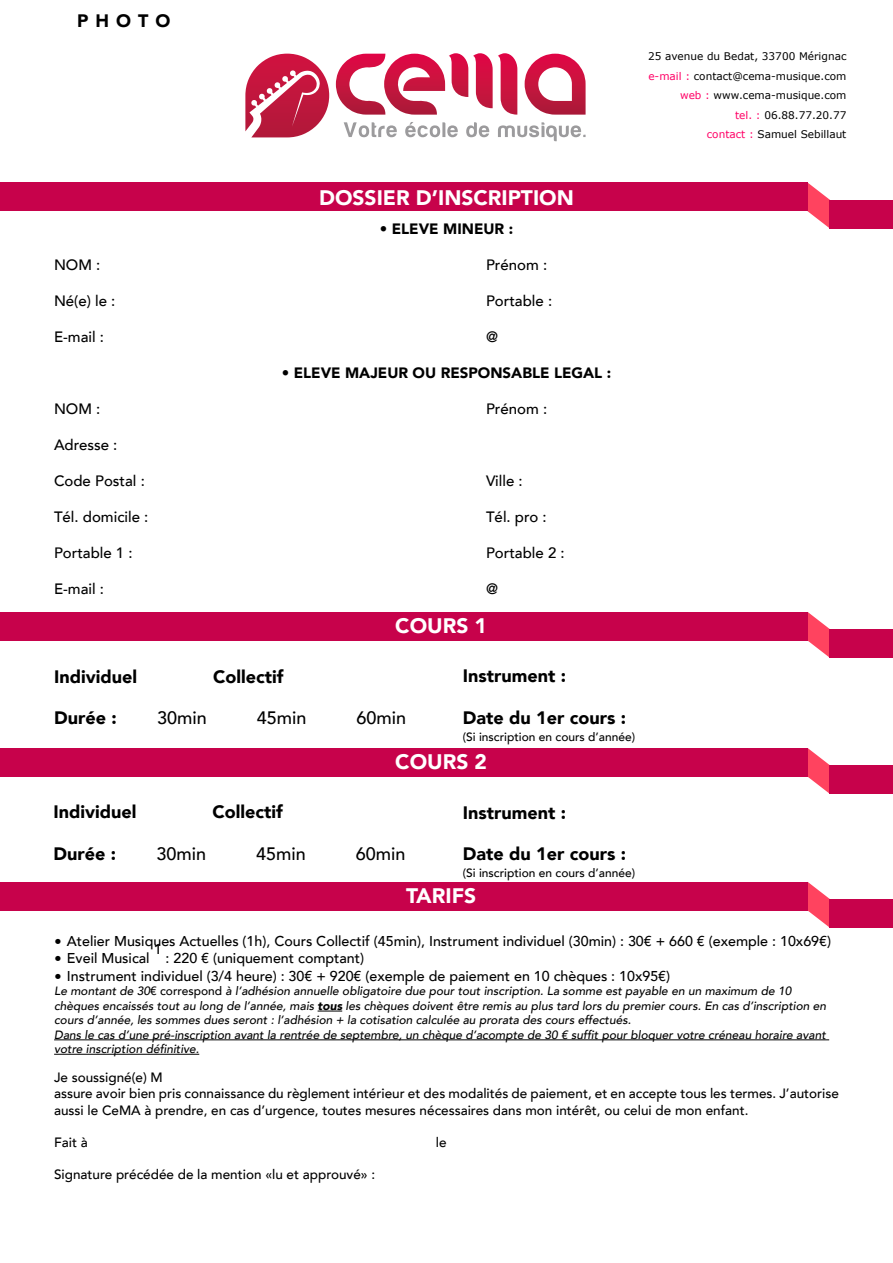
<style>
.page{position:relative;width:893px;height:1263px;background:#fff}
.page>*{position:absolute;margin:0;border:0;box-sizing:border-box;transform-origin:0 0}
.t1{font:900 21px "Avenir LT";color:#fff}
.t2{font:900 18px "Avenir LT";color:#000}
.t3{font:500 18px "Avenir LT";color:#000}
.t4{font:500 15px "Avenir LT";color:#000}
.t5{font:900 15px "Avenir LT";color:#000}
.t6{font:500 14.25px "Avenir LT";color:#000}
.t7{font:500 13.5px/16.2px "Avenir LT";color:#000}
.t8{font:italic 500 12px/14.4px "Avenir LT";color:#000}
.t9{font:500 12px "Avenir LT";color:#000}
.t10{font:10.5px/19.5px "Verdana";color:#000;text-align:right}
.s1{color:#f06}
.s2{font-family:"Verdana";font-weight:400}
.s3{font-style:normal}
.s4{font-weight:900}
</style>
<div class="page">
<svg style="left:808px;top:183px;width:22px;height:45px"></svg>
<div style="left:830px;top:200px;width:63px;height:28px;background:#c7024b"></div>
<div style="left:0;top:183px;width:808px;height:28px;background:#c7024b"></div>
<svg style="left:808px;top:612px;width:22px;height:46px"></svg>
<div style="left:830px;top:629px;width:63px;height:29px;background:#c7024b"></div>
<div style="left:0;top:612px;width:808px;height:28px;background:#c7024b"></div>
<svg style="left:808px;top:748px;width:22px;height:46px"></svg>
<div style="left:830px;top:765px;width:63px;height:29px;background:#c7024b"></div>
<div style="left:0;top:748px;width:808px;height:29px;background:#c7024b"></div>
<svg style="left:318px;top:1011px;width:24px;height:1px"></svg>
<hr style="left:54px;top:1039px;width:775px;height:1px;background:#000">
<hr style="left:54px;top:1054px;width:145px;height:1px;background:#000">
<svg style="left:808px;top:882px;width:22px;height:45px"></svg>
<div style="left:830px;top:899px;width:63px;height:28px;background:#c7024b"></div>
<div style="left:0;top:882px;width:808px;height:28px;background:#c7024b"></div>
<svg style="left:344px;top:122px;width:53px;height:15px"></svg>
<svg style="left:405px;top:122px;width:53px;height:15px"></svg>
<svg style="left:466px;top:122px;width:23px;height:15px"></svg>
<svg style="left:498px;top:122px;width:88px;height:19px"></svg>
<svg style="left:525px;top:54px;width:61px;height:61px"></svg>
<svg style="left:336px;top:53px;width:181px;height:62px"></svg>
<svg style="left:245px;top:54px;width:84px;height:83px"></svg>
<h2 class="t2" style="left:77px;top:10px;width:95px">PHOTO</h2>
<p class="t10" style="left:648px;top:47px;width:200px">25 avenue du Bedat, 33700 Mérignac <span class="s1">e-mail :</span> contact@cema-musique.com <span class="s1">web :</span> www.cema-musique.com<br><span class="s1">tel. :</span> 06.88.77.20.77<br><span class="s1">contact :</span> Samuel Sebillaut</p>
<h1 class="t1" style="left:319px;top:185px;width:256px">DOSSIER D’INSCRIPTION</h1>
<p class="t5" style="left:380px;top:220px;width:135px">• ELEVE MINEUR :</p>
<p class="t4" style="left:54px;top:256px;width:48px">NOM :</p>
<p class="t4" style="left:486px;top:256px;width:63px">Prénom :</p>
<p class="t4" style="left:54px;top:292px;width:63px">Né(e) le :</p>
<p class="t4" style="left:486px;top:292px;width:68px">Portable :</p>
<p class="t4" style="left:54px;top:328px;width:52px">E-mail :</p>
<p class="t4" style="left:486px;top:328px;width:13px">@</p>
<p class="t5" style="left:282px;top:364px;width:331px">• ELEVE MAJEUR OU RESPONSABLE LEGAL :</p>
<p class="t4" style="left:54px;top:400px;width:48px">NOM :</p>
<p class="t4" style="left:486px;top:400px;width:63px">Prénom :</p>
<p class="t4" style="left:54px;top:436px;width:65px">Adresse :</p>
<p class="t4" style="left:54px;top:472px;width:92px">Code Postal :</p>
<p class="t4" style="left:486px;top:472px;width:38px">Ville :</p>
<p class="t4" style="left:54px;top:508px;width:96px">Tél. domicile :</p>
<p class="t4" style="left:486px;top:508px;width:62px">Tél. pro :</p>
<p class="t4" style="left:54px;top:544px;width:80px">Portable 1 :</p>
<p class="t4" style="left:486px;top:544px;width:80px">Portable 2 :</p>
<p class="t4" style="left:54px;top:580px;width:52px">E-mail :</p>
<p class="t4" style="left:486px;top:580px;width:13px">@</p>
<h1 class="t1" style="left:395px;top:613px;width:93px">COURS 1</h1>
<h2 class="t2" style="left:54px;top:665px;width:85px">Individuel</h2>
<h2 class="t2" style="left:213px;top:665px;width:72px">Collectif</h2>
<h2 class="t2" style="left:54px;top:707px;width:64px">Durée :</h2>
<h2 class="t3" style="left:157px;top:707px;width:51px">30min</h2>
<h2 class="t3" style="left:257px;top:707px;width:51px">45min</h2>
<h2 class="t3" style="left:357px;top:707px;width:51px">60min</h2>
<h2 class="t2" style="left:463px;top:665px;width:105px">Instrument :</h2>
<h2 class="t2" style="left:463px;top:707px;width:165px">Date du 1er cours :</h2>
<p class="t9" style="left:463px;top:730px;width:174px">(Si inscription en cours d’année)</p>
<h1 class="t1" style="left:395px;top:749px;width:93px">COURS 2</h1>
<h2 class="t2" style="left:53px;top:801px;width:85px">Individuel</h2>
<h2 class="t2" style="left:212px;top:801px;width:72px">Collectif</h2>
<h2 class="t2" style="left:53px;top:842px;width:64px">Durée :</h2>
<h2 class="t3" style="left:156px;top:843px;width:51px">30min</h2>
<h2 class="t3" style="left:256px;top:843px;width:51px">45min</h2>
<h2 class="t3" style="left:356px;top:843px;width:51px">60min</h2>
<h2 class="t2" style="left:463px;top:802px;width:105px">Instrument :</h2>
<h2 class="t2" style="left:463px;top:842px;width:165px">Date du 1er cours :</h2>
<p class="t9" style="left:463px;top:865px;width:174px">(Si inscription en cours d’année)</p>
<h1 class="t1" style="left:406px;top:883px;width:72px">TARIFS</h1>
<p class="t6" style="left:54px;top:933px;width:778px"><span class="s2">•</span> Atelier Musiques Actuelles (1h), Cours Collectif (45min), Instrument individuel (30min) : 30€ + 660 € (exemple : 10x69€)</p>
<p class="t6" style="left:54px;top:950px;width:97px"><span class="s2">•</span> Eveil Musical</p>
<p class="t6" style="left:154px;top:941px;width:9px">1</p>
<p class="t6" style="left:166px;top:950px;width:200px">: 220 € (uniquement comptant)</p>
<p class="t6" style="left:54px;top:968px;width:618px"><span class="s2">•</span> Instrument individuel (3/4 heure) : 30€ + 920€ (exemple de paiement en 10 chèques : 10x95€)</p>
<p class="t8" style="left:54px;top:984px;width:773px">Le montant de 30<span class="s3">€ correspond</span> à l’adhésion annuelle obligatoire due pour tout inscription. La somme est payable en un maximum de 10 chèques encaissés tout au long de l’année, mais <span class="s4">tous</span> les chèques doivent être remis au plus tard lors du premier cours. En cas d’inscription en cours d’année, les sommes dues seront : l’adhésion + la cotisation calculée au prorata des cours effectués.<br>Dans le cas d’une pré-inscription avant la rentrée de septembre, un chèque d’acompte de 30 € suffit pour bloquer votre créneau horaire avant votre inscription définitive.</p>
<p class="t7" style="left:54px;top:1070px;width:786px">Je soussigné(e) M<br>assure avoir bien pris connaissance du règlement intérieur et des modalités de paiement, et en accepte tous les termes. J’autorise aussi le CeMA à prendre, en cas d’urgence, toutes mesures nécessaires dans mon intérêt, ou celui de mon enfant.</p>
<p class="t7" style="left:54px;top:1134px;width:35px">Fait à</p>
<p class="t7" style="left:436px;top:1134px;width:12px">le</p>
<p class="t7" style="left:54px;top:1167px;width:323px">Signature précédée de la mention «lu et approuvé» :</p>
</div>
